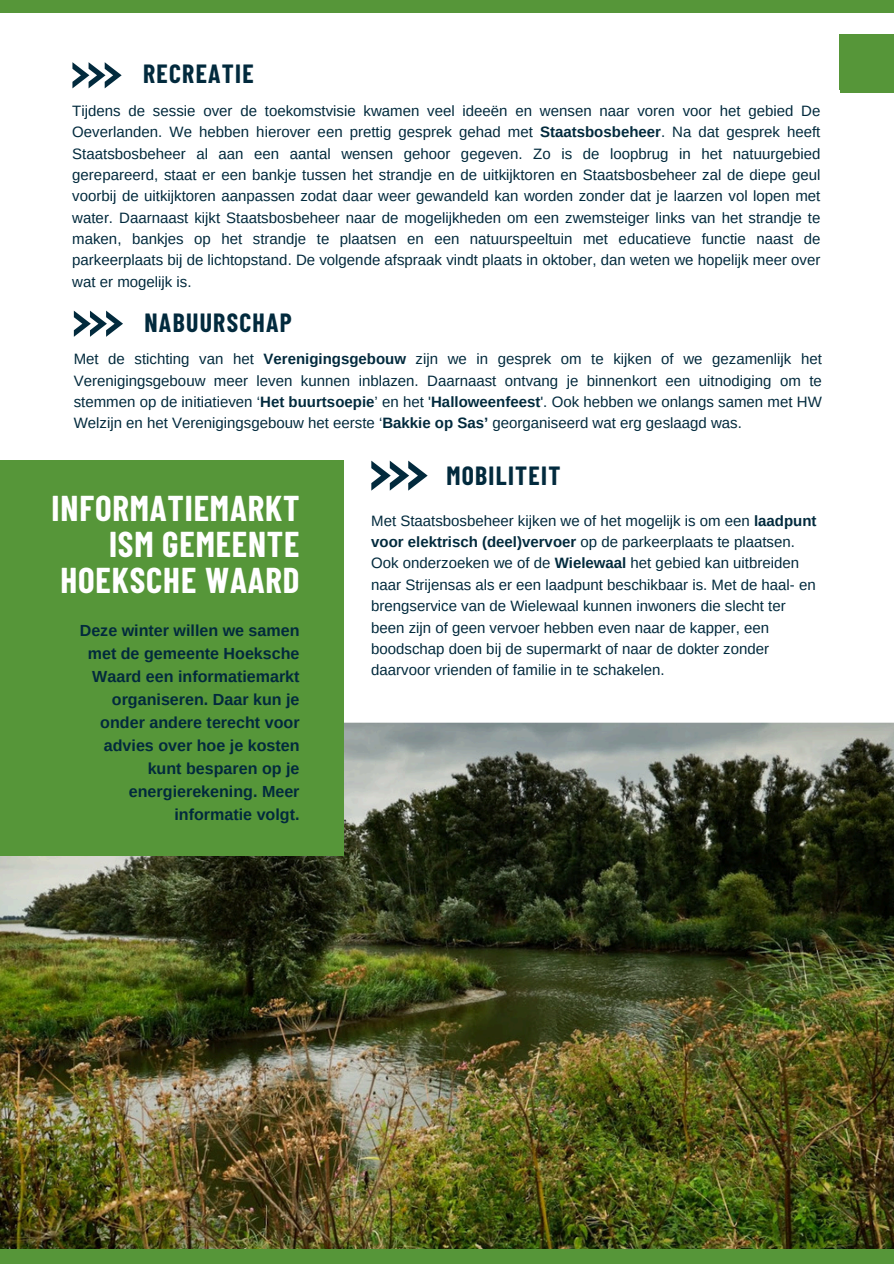
<style>
.page{position:relative;width:894px;height:1264px;background:#fff}
.page>*{position:absolute;margin:0;border:0;box-sizing:border-box;transform-origin:0 0}
.t1{font:700 35.1px/36px "Barlow Condensed";letter-spacing:.025em;color:#fff;text-align:right}
.t2{font:700 25.65px "Barlow Condensed";letter-spacing:.05em;color:#022a3d}
.t3{font:700 16.05px/23px "Arimo";color:#022a3d;text-align:right}
.t4{font:15px/21.3px "Arimo";color:#022a3d;text-align:justify}
.s1{font-weight:700}
</style>
<div class="page">
<img style="left:0;top:722px;width:893px;height:527px">
<div style="left:0;top:460px;width:343px;height:395px;background:#569639"></div>
<svg style="left:74px;top:310px;width:49px;height:26px"></svg>
<div style="left:0;top:0;width:893px;height:12px;background:#569639"></div>
<div style="left:0;top:1249px;width:893px;height:14px;background:#569639"></div>
<svg style="left:371px;top:460px;width:56px;height:30px"></svg>
<div style="left:839px;top:34px;width:54px;height:55px;background:#569639"></div>
<div style="left:839px;top:43px;width:54px;height:50px;background:#569639"></div>
<svg style="left:72px;top:62px;width:50px;height:26px"></svg>
<h2 class="t2" style="left:143px;top:58px;width:112px">RECREATIE</h2>
<h3 class="t4" style="left:72px;top:100px;width:749px">Tijdens de sessie over de toekomstvisie kwamen veel ideeën en wensen naar voren voor het gebied De Oeverlanden. We hebben hierover een prettig gesprek gehad met <span class="s1">Staatsbosbeheer</span>. Na dat gesprek heeft Staatsbosbeheer al aan een aantal wensen gehoor gegeven. Zo is de loopbrug in het natuurgebied gerepareerd, staat er een bankje tussen het strandje en de uitkijktoren en Staatsbosbeheer zal de diepe geul voorbij de uitkijktoren aanpassen zodat daar weer gewandeld kan worden zonder dat je laarzen vol lopen met water. Daarnaast kijkt Staatsbosbeheer naar de mogelijkheden om een zwemsteiger links van het strandje te maken, bankjes op het strandje te plaatsen en een natuurspeeltuin met educatieve functie naast de parkeerplaats bij de lichtopstand. De volgende afspraak vindt plaats in oktober, dan weten we hopelijk meer over wat er mogelijk is.</h3>
<p class="t2" style="left:144px;top:306px;width:149px">NABUURSCHAP</p>
<p class="t4" style="left:74px;top:348px;width:749px">Met de stichting van het <span class="s1">Verenigingsgebouw</span> zijn we in gesprek om te kijken of we gezamenlijk het Verenigingsgebouw meer leven kunnen inblazen. Daarnaast ontvang je binnenkort een uitnodiging om te stemmen op de initiatieven ‘<span class="s1">Het buurtsoepie</span>’ en het '<span class="s1">Halloweenfeest</span>'. Ook hebben we onlangs samen met HW Welzijn en het Verenigingsgebouw het eerste ‘<span class="s1">Bakkie op Sas’</span> georganiseerd wat erg geslaagd was.</p>
<p class="t1" style="left:52px;top:488px;width:249px">INFORMATIEMARKT<br>ISM GEMEENTE<br>HOEKSCHE WAARD</p>
<h1 class="t3" style="left:80px;top:619px;width:221px">Deze winter willen we samen met de gemeente Hoeksche<br>Waard een informatiemarkt organiseren. Daar kun je onder andere terecht voor advies over hoe je kosten kunt besparen op je energierekening. Meer informatie volgt.</h1>
<p class="t2" style="left:446px;top:459px;width:115px">MOBILITEIT</p>
<h2 class="t4" style="left:371px;top:510px;width:447px;text-align:left">Met Staatsbosbeheer kijken we of het mogelijk is om een <span class="s1">laadpunt voor elektrisch (deel)vervoer</span> op de parkeerplaats te plaatsen.<br>Ook onderzoeken we of de <span class="s1">Wielewaal</span> het gebied kan uitbreiden naar Strijensas als er een laadpunt beschikbaar is. Met de haal- en brengservice van de Wielewaal kunnen inwoners die slecht ter been zijn of geen vervoer hebben even naar de kapper, een boodschap doen bij de supermarkt of naar de dokter zonder daarvoor vrienden of familie in te schakelen.</h2>
</div>
